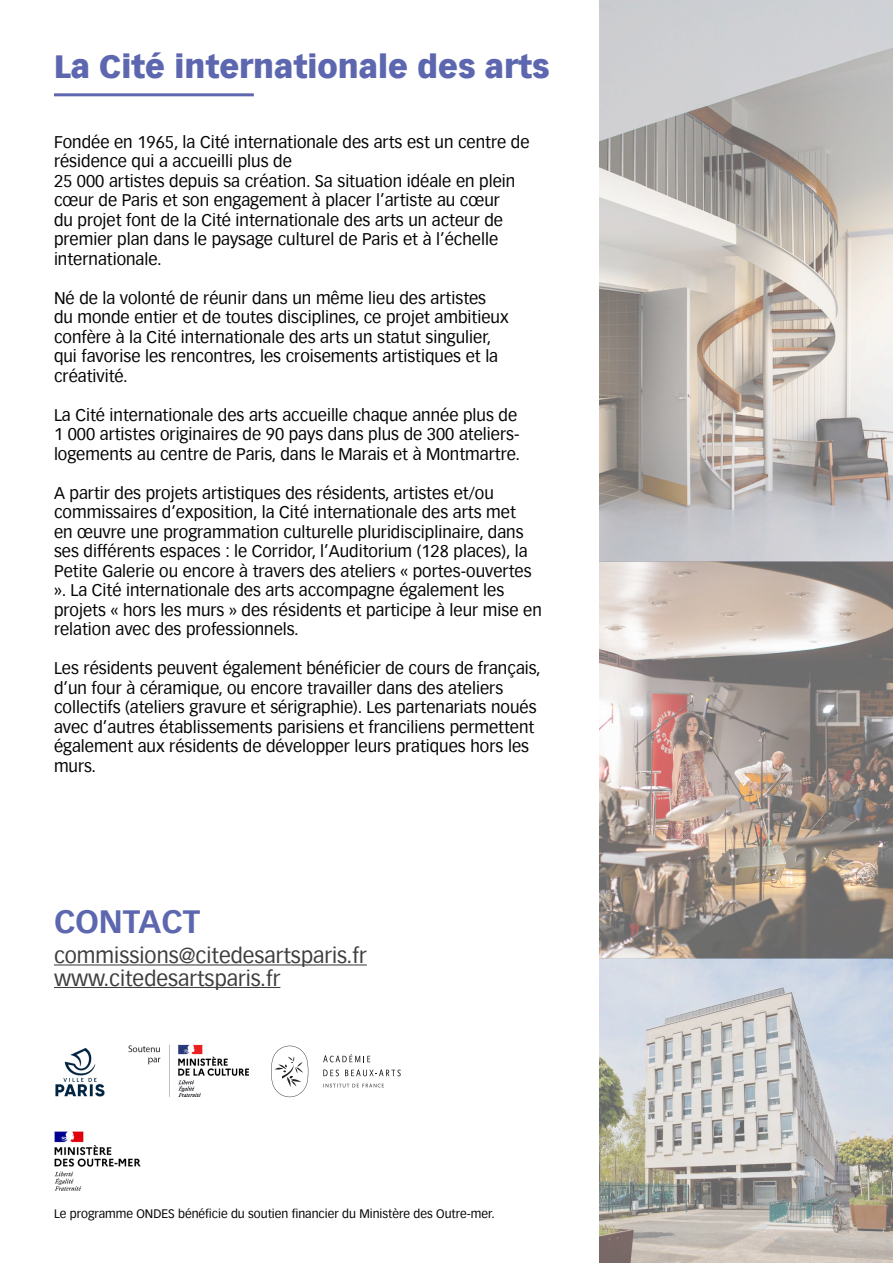
<style>
.page{position:relative;width:893px;height:1263px;background:#fff}
.page>*{position:absolute;margin:0;border:0;box-sizing:border-box;transform-origin:0 0}
.t1{font:900 31.5px "Vectora Com";color:#5d67af}
.t2{font:700 31.5px "Vectora Com";color:#5d67af}
.t3{font:21px "Vectora Com";color:#3e3e3f}
.t4{font:16.5px/19.5px "Vectora Com";color:#040503}
.t5{font:12px "Vectora Com";color:#040503}
</style>
<div class="page">
<img style="left:600px;top:0;width:293px;height:1263px">
<hr style="left:54px;top:93px;width:200px;height:3px;background:#5d67af">
<hr style="left:54px;top:964px;width:313px;height:1px;background:#3e3e3f">
<hr style="left:54px;top:987px;width:226px;height:1px;background:#3e3e3f">
<img style="left:55px;top:1048px;width:50px;height:48px">
<svg style="left:323px;top:1054px;width:47px;height:8px"></svg>
<svg style="left:323px;top:1069px;width:16px;height:7px"></svg>
<svg style="left:345px;top:1069px;width:56px;height:7px"></svg>
<svg style="left:323px;top:1084px;width:61px;height:3px"></svg>
<svg style="left:271px;top:1046px;width:37px;height:51px"></svg>
<img style="left:129px;top:1045px;width:119px;height:51px">
<img style="left:54px;top:1131px;width:87px;height:60px">
<p class="t1" style="left:54px;top:48px;width:497px">La Cité internationale des arts</p>
<p class="t4" style="left:54px;top:132px;width:477px">Fondée en 1965, la Cité internationale des arts est un centre de résidence qui a accueilli plus de</p>
<p class="t4" style="left:54px;top:171px;width:463px">25 000 artistes depuis sa création. Sa situation idéale en plein cœur de Paris et son engagement à placer l’artiste au cœur du projet font de la Cité internationale des arts un acteur de premier plan dans le paysage culturel de Paris et à l’échelle internationale.</p>
<p class="t4" style="left:54px;top:288px;width:456px">Né de la volonté de réunir dans un même lieu des artistes du monde entier et de toutes disciplines, ce projet ambitieux confère à la Cité internationale des arts un statut singulier, qui favorise les rencontres, les croisements artistiques et la créativité.</p>
<p class="t4" style="left:54px;top:405px;width:467px">La Cité internationale des arts accueille chaque année plus de<br>1 000 artistes originaires de 90 pays dans plus de 300 ateliers&shy;logements au centre de Paris, dans le Marais et à Montmartre.</p>
<p class="t4" style="left:54px;top:483px;width:489px">A partir des projets artistiques des résidents, artistes et/ou commissaires d’exposition, la Cité internationale des arts met<br>en œuvre une programmation culturelle pluridisciplinaire, dans ses différents espaces : le Corridor, l’Auditorium (128 places), la Petite Galerie ou encore à travers des ateliers « portes-ouvertes ». La Cité internationale des arts accompagne également les projets « hors les murs » des résidents et participe à leur mise en relation avec des professionnels.</p>
<p class="t4" style="left:54px;top:659px;width:488px">Les résidents peuvent également bénéficier de cours de français, d’un four à céramique, ou encore travailler dans des ateliers collectifs (ateliers gravure et sérigraphie). Les partenariats noués avec d’autres établissements parisiens et franciliens permettent également aux résidents de développer leurs pratiques hors les murs.</p>
<p class="t2" style="left:54px;top:902px;width:148px">CONTACT</p>
<p class="t3" style="left:54px;top:943px;width:314px">commissions@citedesartsparis.fr</p>
<p class="t3" style="left:54px;top:966px;width:228px">www.citedesartsparis.fr</p>
<p class="t5" style="left:54px;top:1206px;width:442px">Le programme ONDES bénéficie du soutien financier du Ministère des Outre-mer.</p>
</div>
